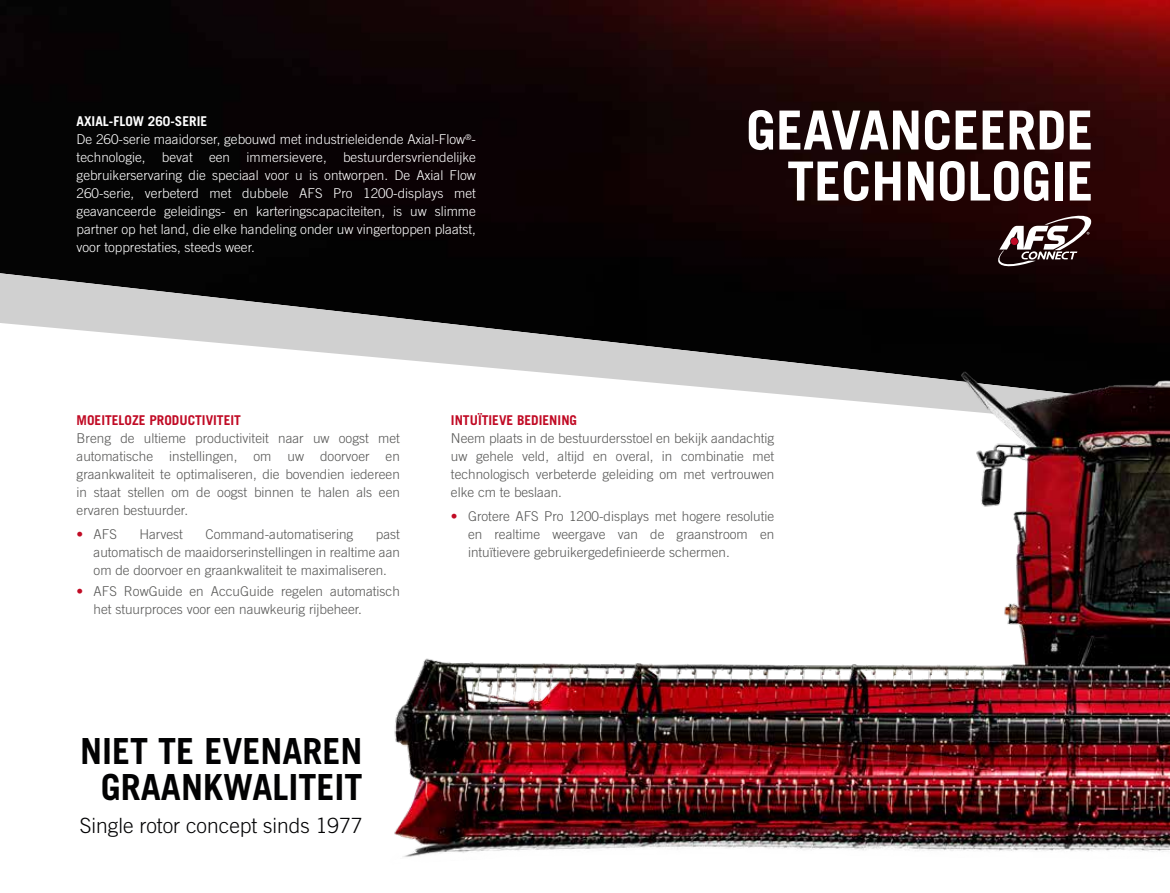
<style>
.page{position:relative;width:1170px;height:893px;background:#fff}
.page>*{position:absolute;margin:0;border:0;box-sizing:border-box;transform-origin:0 0}
.t1{font:700 54px/51px "Trade Gothic LT Pro";color:#fff;text-align:right}
.t2{font:700 36px/36px "Trade Gothic LT Pro";color:#020203;text-align:center}
.t3{font:300 21px "Trade Gothic LT Pro";color:#020203}
.t4{font:300 13.5px/18px "Trade Gothic LT Pro";color:#575756;text-align:justify}
.t5{font:300 13.5px/18px "Trade Gothic LT Pro";color:#fff}
.t6{font:700 13.5px "Trade Gothic LT Pro";color:#c10b25}
.s1{font-weight:700}
.s2{font-family:"Trade Gothic LT Std";font-weight:700;color:#c10b25}
</style>
<div class="page">
<img style="left:0;top:0;width:1169px;height:273px">
<svg style="left:0;top:273px;width:362px;height:83px;fill:#d0d0d0"></svg>
<svg style="left:997px;top:213px;width:96px;height:46px"></svg>
<img style="left:362px;top:259px;width:807px;height:598px">
<p class="t5" style="left:77px;top:112px;width:401px"><span class="s1">AXIAL-FLOW 260-SERIE<br></span>De 260-serie maaidorser, gebouwd met industrieleidende Axial-Flow<sup>®</sup>- technologie, bevat een immersievere, bestuurdersvriendelijke gebruikerservaring die speciaal voor u is ontworpen. De Axial Flow 260-serie, verbeterd met dubbele AFS Pro 1200-displays met geavanceerde geleidings- en karteringscapaciteiten, is uw slimme partner op het land, die elke handeling onder uw vingertoppen plaatst, voor topprestaties, steeds weer.</p>
<h1 class="t1" style="left:746px;top:104px;width:349px">GEAVANCEERDE<br>TECHNOLOGIE</h1>
<p class="t6" style="left:77px;top:412px;width:166px">MOEITELOZE PRODUCTIVITEIT</p>
<p class="t4" style="left:77px;top:429px;width:325px">Breng de ultieme productiviteit naar uw oogst met automatische instellingen, om uw doorvoer en graankwaliteit te optimaliseren, die bovendien iedereen in staat stellen om de oogst binnen te halen als een ervaren bestuurder.</p>
<p class="t4" style="left:77px;top:525px;width:42px"><span class="s2">•</span> AFS</p>
<p class="t4" style="left:139px;top:525px;width:45px">Harvest</p>
<p class="t4" style="left:205px;top:525px;width:149px">Command-automatisering</p>
<p class="t4" style="left:94px;top:525px;width:308px;text-indent:282px">past automatisch de maaidorserinstellingen in realtime aan om de doorvoer en graankwaliteit te maximaliseren.</p>
<p class="t4" style="left:94px;top:582px;width:308px;text-indent:-17px"><span class="s2">•</span> AFS RowGuide en AccuGuide regelen automatisch het stuurproces voor een nauwkeurig rijbeheer.</p>
<h2 class="t2" style="left:80px;top:733px;width:284px">NIET TE EVENAREN<br>GRAANKWALITEIT</h2>
<h3 class="t3" style="left:80px;top:813px;width:284px">Single rotor concept sinds 1977</h3>
<p class="t6" style="left:451px;top:412px;width:128px">INTUÏTIEVE BEDIENING</p>
<p class="t4" style="left:451px;top:429px;width:325px">Neem plaats in de bestuurdersstoel en bekijk aandachtig uw gehele veld, altijd en overal, in combinatie met technologisch verbeterde geleiding om met vertrouwen elke cm te beslaan.</p>
<p class="t4" style="left:468px;top:507px;width:308px;text-indent:-17px"><span class="s2">•</span> Grotere AFS Pro 1200-displays met hogere resolutie en realtime weergave van de graanstroom en intuïtievere gebruikergedefinieerde schermen.</p>
</div>
